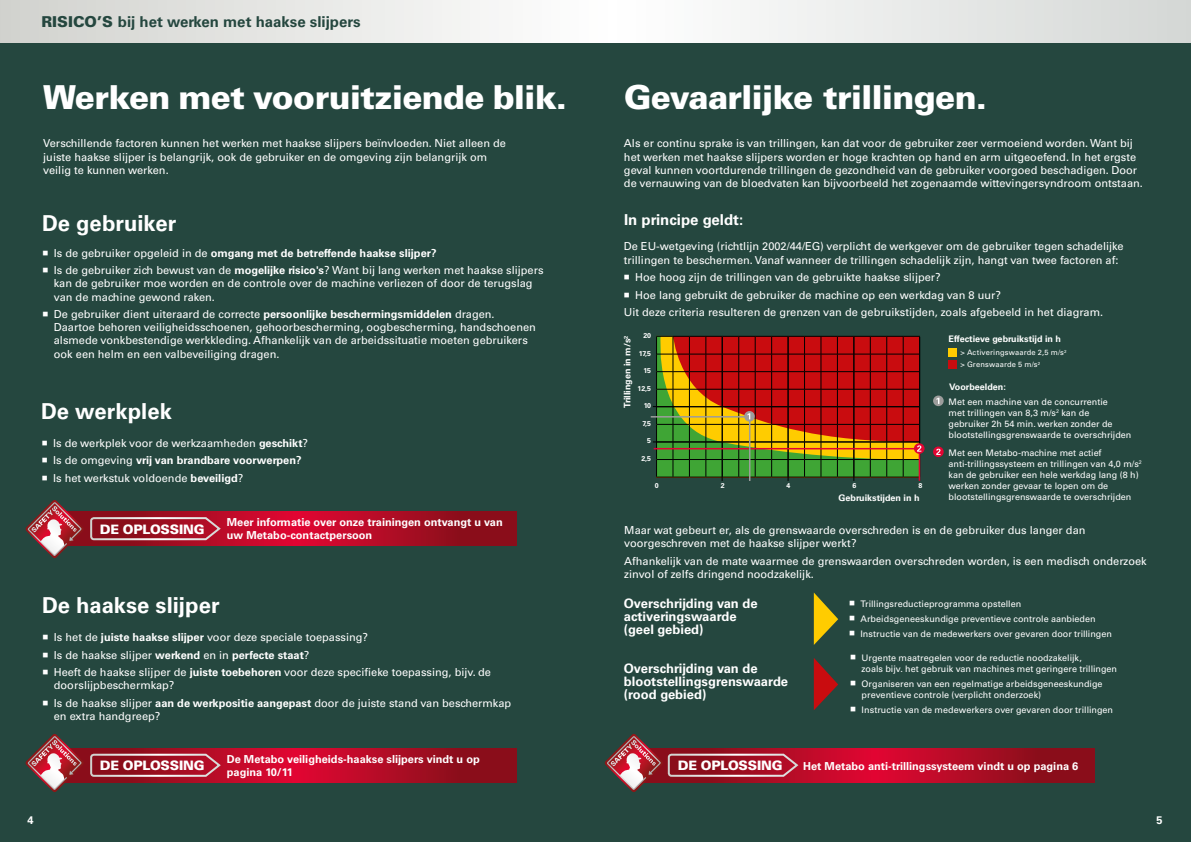
<style>
.page{position:relative;width:1191px;height:842px;background:#fff}
.page>*{position:absolute;margin:0;border:0;box-sizing:border-box;transform-origin:0 0}
.t1{font:900 33px "Univers LT Pro 75";letter-spacing:-.02em;color:#fff}
.t2{font:700 22px "Univers Metabo";color:#fff}
.t3{font:700 15px "Univers LT Pro 65";color:#25473f}
.t4{font:700 15px "Univers LT Pro 65";color:#fff}
.t5{font:700 13px/13px "Univers LT Pro 65";color:#fff}
.t6{font:900 13px "Univers LT Pro 75";letter-spacing:-.015em;color:#fff}
.t7{font:11px/13.2px "Univers Metabo";color:#fff}
.t8{font:700 11px/13px "Univers Metabo";color:#fff}
.t9{font:9px/11px "Univers Metabo";color:#fff}
.t10{font:700 9px "Univers Metabo";color:#fff}
.t11{font:7.5px/11.8px "Univers Metabo";letter-spacing:.02em;color:#fff}
.t12{font:700 7px "Univers Metabo";color:#fff}
.s1{font-family:"Univers LT Pro 75";font-weight:900}
.s2{font-weight:700}
</style>
<div class="page">
<div style="left:0;top:41px;width:1191px;height:801px;background:#25473f"></div>
<svg style="left:222px;top:512px;width:295px;height:34px;background:#b40a25"></svg>
<div style="left:948px;top:349px;width:9px;height:8px;background:#fc0"></div>
<div style="left:948px;top:360px;width:9px;height:9px;background:#c90c0f"></div>
<svg style="left:933px;top:395px;width:10px;height:11px"></svg>
<svg style="left:936px;top:398px;width:3px;height:6px"></svg>
<svg style="left:933px;top:446px;width:10px;height:11px"></svg>
<svg style="left:936px;top:449px;width:4px;height:6px"></svg>
<svg style="left:222px;top:748px;width:295px;height:34px;background:#b40a25"></svg>
<svg style="left:799px;top:748px;width:295px;height:34px;background:#b40a25"></svg>
<svg style="left:814px;top:593px;width:24px;height:52px"></svg>
<svg style="left:814px;top:658px;width:24px;height:52px"></svg>
<hr style="left:721px;top:337px;width:1px;height:144px;background:#000">
<hr style="left:787px;top:337px;width:1px;height:144px;background:#000">
<hr style="left:853px;top:337px;width:1px;height:144px;background:#000">
<hr style="left:918px;top:448px;width:2px;height:33px;background:#e20432">
<hr style="left:749px;top:417px;width:1px;height:64px;background:#9d9d9c">
<hr style="left:650px;top:416px;width:99px;height:2px;background:#9d9d9c">
<div style="left:914px;top:443px;width:10px;height:11px;background:#e20432;border-radius:50%"></div>
<svg style="left:652px;top:336px;width:270px;height:142px;background:#984814"></svg>
<svg style="left:0;top:0;width:1191px;height:43px"></svg>
<svg style="left:26px;top:500px;width:196px;height:58px"></svg>
<svg style="left:26px;top:734px;width:196px;height:58px"></svg>
<svg style="left:604px;top:734px;width:195px;height:58px"></svg>
<h3 class="t3" style="left:41px;top:12px;width:321px"><span class="s1">RISICO’S</span> bij het werken met haakse slijpers</h3>
<h1 class="t1" style="left:43px;top:76px;width:525px">Werken met vooruitziende blik.</h1>
<h1 class="t1" style="left:624px;top:76px;width:364px">Gevaarlijke trillingen.</h1>
<p class="t7" style="left:43px;top:137px;width:464px">Verschillende factoren kunnen het werken met haakse slijpers beïnvloeden. Niet alleen de juiste haakse slijper is belangrijk, ook de gebruiker en de omgeving zijn belangrijk om veilig te kunnen werken.</p>
<p class="t7" style="left:624px;top:137px;width:520px">Als er continu sprake is van trillingen, kan dat voor de gebruiker zeer vermoeiend worden. Want bij het werken met haakse slijpers worden er hoge krachten op hand en arm uitgeoefend. In het ergste geval kunnen voortdurende trillingen de gezondheid van de gebruiker voorgoed beschadigen. Door de vernauwing van de bloedvaten kan bijvoorbeeld het zogenaamde wittevingersyndroom ontstaan.</p>
<h2 class="t2" style="left:42px;top:211px;width:136px">De gebruiker</h2>
<p class="t7" style="left:54px;top:244px;width:491px;line-height:17.5px">Is de gebruiker opgeleid in de <span class="s2">omgang met de betreffende haakse slijper?<br></span>Is de gebruiker zich bewust van de <span class="s2">mogelijke risico's</span>? Want bij lang werken met haakse slijpers</p>
<p class="t7" style="left:54px;top:277px;width:480px">kan de gebruiker moe worden en de controle over de machine verliezen of door de terugslag van de machine gewond raken.</p>
<p class="t7" style="left:54px;top:308px;width:483px">De gebruiker dient uiteraard de correcte <span class="s2">persoonlijke beschermingsmiddelen</span> dragen.<br>Daartoe behoren veiligheidsschoenen, gehoorbescherming, oogbescherming, handschoenen alsmede vonkbestendige werkkleding. Afhankelijk van de arbeidssituatie moeten gebruikers ook een helm en een valbeveiliging dragen.</p>
<h2 class="t2" style="left:41px;top:399px;width:132px">De werkplek</h2>
<p class="t7" style="left:53px;top:434px;width:256px;line-height:17.5px">Is de werkplek voor de werkzaamheden <span class="s2">geschikt</span>?<br>Is de omgeving <span class="s2">vrij van brandbare voorwerpen?<br></span>Is het werkstuk voldoende <span class="s2">beveiligd</span>?</p>
<p class="t6" style="left:100px;top:521px;width:106px">DE OPLOSSING</p>
<p class="t8" style="left:227px;top:516px;width:277px">Meer informatie over onze trainingen ontvangt u van uw Metabo-contactpersoon</p>
<h2 class="t2" style="left:42px;top:592px;width:179px">De haakse slijper</h2>
<p class="t7" style="left:54px;top:628px;width:439px;line-height:17.5px">Is het de <span class="s2">juiste haakse slijper</span> voor deze speciale toepassing?<br>Is de haakse slijper <span class="s2">werkend</span> en in <span class="s2">perfecte staat</span>?<br>Heeft de haakse slijper de <span class="s2">juiste toebehoren</span> voor deze specifieke toepassing, bijv. de</p>
<p class="t7" style="left:54px;top:677px;width:459px;line-height:17.5px">doorslijpbeschermkap?<br>Is de haakse slijper <span class="s2">aan de werkpositie aangepast</span> door de juiste stand van beschermkap</p>
<p class="t7" style="left:54px;top:709px;width:108px">en extra handgreep?</p>
<h3 class="t4" style="left:624px;top:211px;width:121px">In principe geldt:</h3>
<p class="t7" style="left:624px;top:240px;width:501px">De EU-wetgeving (richtlijn 2002/44/EG) verplicht de werkgever om de gebruiker tegen schadelijke trillingen te beschermen. Vanaf wanneer de trillingen schadelijk zijn, hangt van twee factoren af:</p>
<p class="t7" style="left:635px;top:271px;width:307px">Hoe hoog zijn de trillingen van de gebruikte haakse slijper?</p>
<p class="t7" style="left:635px;top:288px;width:367px">Hoe lang gebruikt de gebruiker de machine op een werkdag van 8 uur?</p>
<p class="t7" style="left:624px;top:306px;width:481px">Uit deze criteria resulteren de grenzen van de gebruikstijden, zoals afgebeeld in het diagram.</p>
<p class="t12" style="left:643px;top:332px;width:9px">20</p>
<p class="t10" style="left:622px;top:408px;width:73px;rotate:-90deg">Trillingen in m/s²</p>
<p class="t12" style="left:639px;top:349px;width:14px">17,5</p>
<p class="t12" style="left:643px;top:367px;width:9px">15</p>
<p class="t12" style="left:637px;top:384px;width:15px">12,5</p>
<p class="t12" style="left:644px;top:402px;width:9px">10</p>
<p class="t12" style="left:642px;top:419px;width:10px">7,5</p>
<p class="t12" style="left:647px;top:437px;width:5px">5</p>
<p class="t12" style="left:641px;top:454px;width:11px">2,5</p>
<p class="t12" style="left:655px;top:481px;width:5px">0</p>
<p class="t12" style="left:721px;top:481px;width:5px">2</p>
<p class="t12" style="left:786px;top:481px;width:5px">4</p>
<p class="t12" style="left:852px;top:481px;width:5px">6</p>
<p class="t12" style="left:918px;top:481px;width:5px">8</p>
<p class="t10" style="left:838px;top:493px;width:82px">Gebruikstijden in h</p>
<p class="t10" style="left:948px;top:334px;width:114px">Effectieve gebruikstijd in h</p>
<p class="t11" style="left:960px;top:347px;width:107px">&gt; Activeringswaarde 2,5 m/s<sup>2 </sup>&gt; Grenswaarde 5 m/s<sup>2</sup></p>
<p class="t10" style="left:949px;top:381px;width:58px">Voorbeelden:</p>
<p class="t9" style="left:948px;top:396px;width:184px">Met een machine van de concurrentie<br>met trillingen van 8,3 m/s<sup>2</sup> kan de gebruiker 2h 54 min. werken zonder de blootstellingsgrenswaarde te overschrijden</p>
<p class="t9" style="left:948px;top:447px;width:195px">Met een Metabo-machine met actief anti-trillingssysteem en trillingen van 4,0 m/s<sup>2 </sup>kan de gebruiker een hele werkdag lang (8 h) werken zonder gevaar te lopen om de blootstellingsgrenswaarde te overschrijden</p>
<p class="t7" style="left:624px;top:523px;width:463px">Maar wat gebeurt er, als de grenswaarde overschreden is en de gebruiker dus langer dan voorgeschreven met de haakse slijper werkt?</p>
<p class="t7" style="left:624px;top:554px;width:524px">Afhankelijk van de mate waarmee de grenswaarden overschreden worden, is een medisch onderzoek zinvol of zelfs dringend noodzakelijk.</p>
<p class="t5" style="left:624px;top:597px;width:135px">Overschrijding van de activeringswaarde (geel gebied)</p>
<p class="t5" style="left:624px;top:662px;width:166px">Overschrijding van de blootstellingsgrenswaarde (rood gebied)</p>
<p class="t9" style="left:860px;top:596px;width:253px;line-height:15.1px">Trillingsreductieprogramma opstellen<br>Arbeidsgeneeskundige preventieve controle aanbieden<br>Instructie van de medewerkers over gevaren door trillingen</p>
<p class="t9" style="left:861px;top:653px;width:257px">Urgente maatregelen voor de reductie noodzakelijk,<br>zoals bijv. het gebruik van machines met geringere trillingen</p>
<p class="t9" style="left:861px;top:679px;width:242px">Organiseren van een regelmatige arbeidsgeneeskundige preventieve controle (verplicht onderzoek)</p>
<p class="t9" style="left:861px;top:704px;width:253px">Instructie van de medewerkers over gevaren door trillingen</p>
<p class="t8" style="left:227px;top:753px;width:254px">De Metabo veiligheids-haakse slijpers vindt u op pagina 10/11</p>
<p class="t6" style="left:100px;top:757px;width:106px">DE OPLOSSING</p>
<p class="t6" style="left:678px;top:757px;width:106px">DE OPLOSSING</p>
<p class="t8" style="left:803px;top:759px;width:277px">Het Metabo anti-trillingssysteem vindt u op pagina 6</p>
<p class="t8" style="left:27px;top:814px;width:8px">4</p>
<p class="t8" style="left:1156px;top:814px;width:8px">5</p>
</div>
